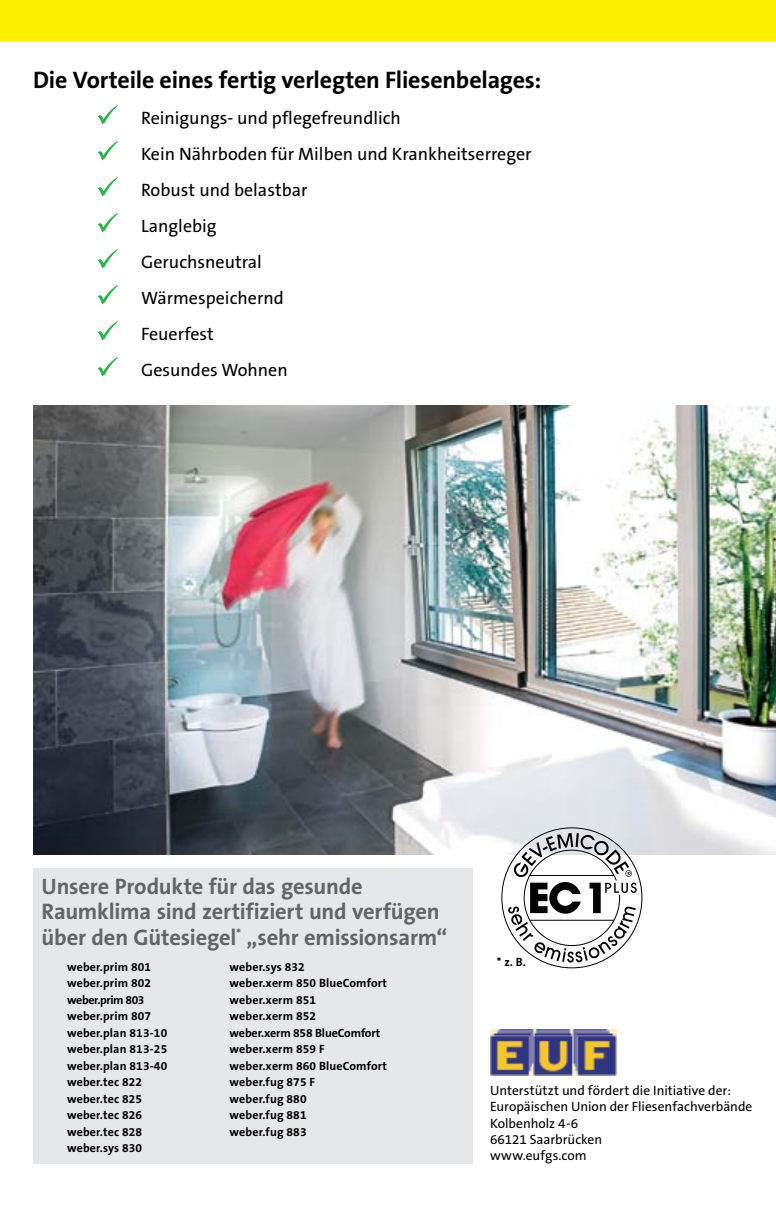
<style>
.page{position:relative;width:776px;height:1207px;background:#fff}
.page>*{position:absolute;margin:0;border:0;box-sizing:border-box;transform-origin:0 0}
.t1{font:700 24px "The Sans B7";letter-spacing:-.01em;color:#000}
.t2{font:700 22.5px/25.5px "The Sans B7";letter-spacing:-.01em;color:#636466}
.t3{font:18px/36px "The Sans B5 Plain";color:#000}
.t4{font:13.5px/16.2px "The Sans B5 Plain";color:#000}
.t5{font:700 12px/16.5px "The Sans B7";letter-spacing:.01em;color:#000}
</style>
<div class="page">
<div style="left:33px;top:868px;width:440px;height:94px;background:#e6e7e8"></div>
<img style="left:33px;top:406px;width:742px;height:448px">
<div style="left:0;top:0;width:775px;height:42px;background:#fff200"></div>
<img style="left:490px;top:1030px;width:126px;height:45px">
<svg style="left:98px;top:105px;width:20px;height:19px"></svg>
<svg style="left:98px;top:141px;width:20px;height:19px"></svg>
<svg style="left:98px;top:177px;width:20px;height:19px"></svg>
<svg style="left:98px;top:213px;width:20px;height:19px"></svg>
<svg style="left:98px;top:249px;width:20px;height:19px"></svg>
<svg style="left:98px;top:285px;width:20px;height:19px"></svg>
<svg style="left:98px;top:321px;width:20px;height:19px"></svg>
<svg style="left:98px;top:357px;width:20px;height:19px"></svg>
<div style="left:33px;top:953px;width:440px;height:211px;background:#e6e7e8"></div>
<svg style="left:501px;top:827px;width:141px;height:141px"></svg>
<h1 class="t1" style="left:33px;top:67px;width:509px">Die Vorteile eines fertig verlegten Fliesenbelages:</h1>
<h3 class="t3" style="left:141px;top:100px;width:392px">Reinigungs- und pflegefreundlich<br>Kein Nährboden für Milben und Krankheitserreger<br>Robust und belastbar<br>Langlebig<br>Geruchsneutral<br>Wärmespeichernd<br>Feuerfest<br>Gesundes Wohnen</h3>
<h2 class="t2" style="left:42px;top:874px;width:407px">Unsere Produkte für das gesunde<br>Raumklima sind zertifiziert und verfügen über den Gütesiegel<sup>*</sup> „sehr emissionsarm“</h2>
<p class="t5" style="left:67px;top:959px;width:102px">weber.prim 801 weber.prim 802 weber.prim 803 weber.prim 807 weber.plan 813-10 weber.plan 813-25 weber.plan 813-40 weber.tec 822 weber.tec 825 weber.tec 826 weber.tec 828 weber.sys 830</p>
<p class="t5" style="left:229px;top:959px;width:159px">weber.sys 832<br>weber.xerm 850 BlueComfort weber.xerm 851<br>weber.xerm 852<br>weber.xerm 858 BlueComfort weber.xerm 859 F weber.xerm 860 BlueComfort weber.fug 875 F<br>weber.fug 880<br>weber.fug 881<br>weber.fug 883</p>
<p class="t5" style="left:497px;top:954px;width:31px">* z. B.</p>
<p class="t4" style="left:490px;top:1083px;width:264px">Unterstützt und fördert die Initiative der:<br>Europäischen Union der Fliesenfachverbände<br>Kolbenholz 4-6<br>66121 Saarbrücken<br>www.eufgs.com</p>
</div>
